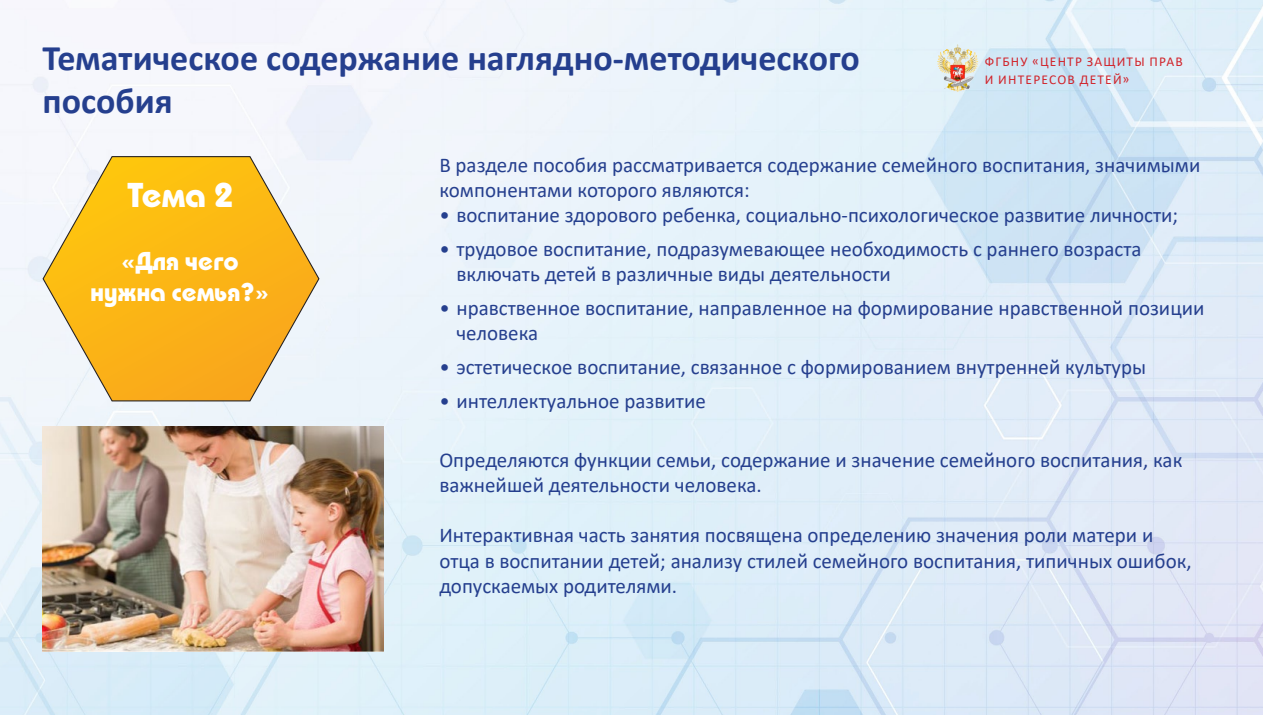
<style>
.page{position:relative;width:1263px;height:715px;background:#fff}
.page>*{position:absolute;margin:0;border:0;box-sizing:border-box;transform-origin:0 0}
.t1{font:700 36px/43.2px "Calibri";color:#253f8e}
.Main{font:700 34.5px "Bauhaus C";color:#fff}
.Main-2{font:700 25.8px/31px "Bauhaus C";color:#fff;text-align:center}
.Main-3{font:21px/25.2px "Calibri";color:#253f8e}
.t2{font:13.5px/18px "Calibri";letter-spacing:.09em;color:#d1232a}
</style>
<div class="page">
<img style="left:0;top:0;width:1263px;height:714px">
<img style="left:935px;top:43px;width:44px;height:49px">
<svg style="left:42px;top:155px;width:278px;height:247px"></svg>
<img style="left:43px;top:426px;width:340px;height:224px">
<p class="t1" style="left:43px;top:35px;width:819px">Тематическое содержание наглядно-методического пособия</p>
<p class="t2" style="left:985px;top:52px;width:200px">ФГБНУ «ЦЕНТР ЗАЩИТЫ ПРАВ<br>И ИНТЕРЕСОВ ДЕТЕЙ»</p>
<p class="Main" style="left:128px;top:176px;width:107px">Тема 2</p>
<p class="Main-2" style="left:91px;top:245px;width:180px">«Для чего нужна семья?»</p>
<p class="Main-3" style="left:439px;top:152px;width:762px">В разделе пособия рассматривается содержание семейного воспитания, значимыми компонентами которого являются:</p>
<p class="Main-3" style="left:439px;top:202px;width:740px">• воспитание здорового ребенка, социально-психологическое развитие личности;</p>
<p class="Main-3" style="left:456px;top:236px;width:687px;text-indent:-17px">• трудовое воспитание, подразумевающее необходимость с раннего возраста включать детей в различные виды деятельности</p>
<p class="Main-3" style="left:456px;top:295px;width:749px;text-indent:-17px">• нравственное воспитание, направленное на формирование нравственной позиции человека</p>
<p class="Main-3" style="left:439px;top:353px;width:708px">• эстетическое воспитание, связанное с формированием внутренней культуры</p>
<p class="Main-3" style="left:439px;top:387px;width:268px">• интеллектуальное развитие</p>
<p class="Main-3" style="left:439px;top:446px;width:744px">Определяются функции семьи, содержание и значение семейного воспитания, как важнейшей деятельности человека.</p>
<p class="Main-3" style="left:439px;top:522px;width:754px">Интерактивная часть занятия посвящена определению значения роли матери и отца в воспитании детей; анализу стилей семейного воспитания, типичных ошибок, допускаемых родителями.</p>
</div>
